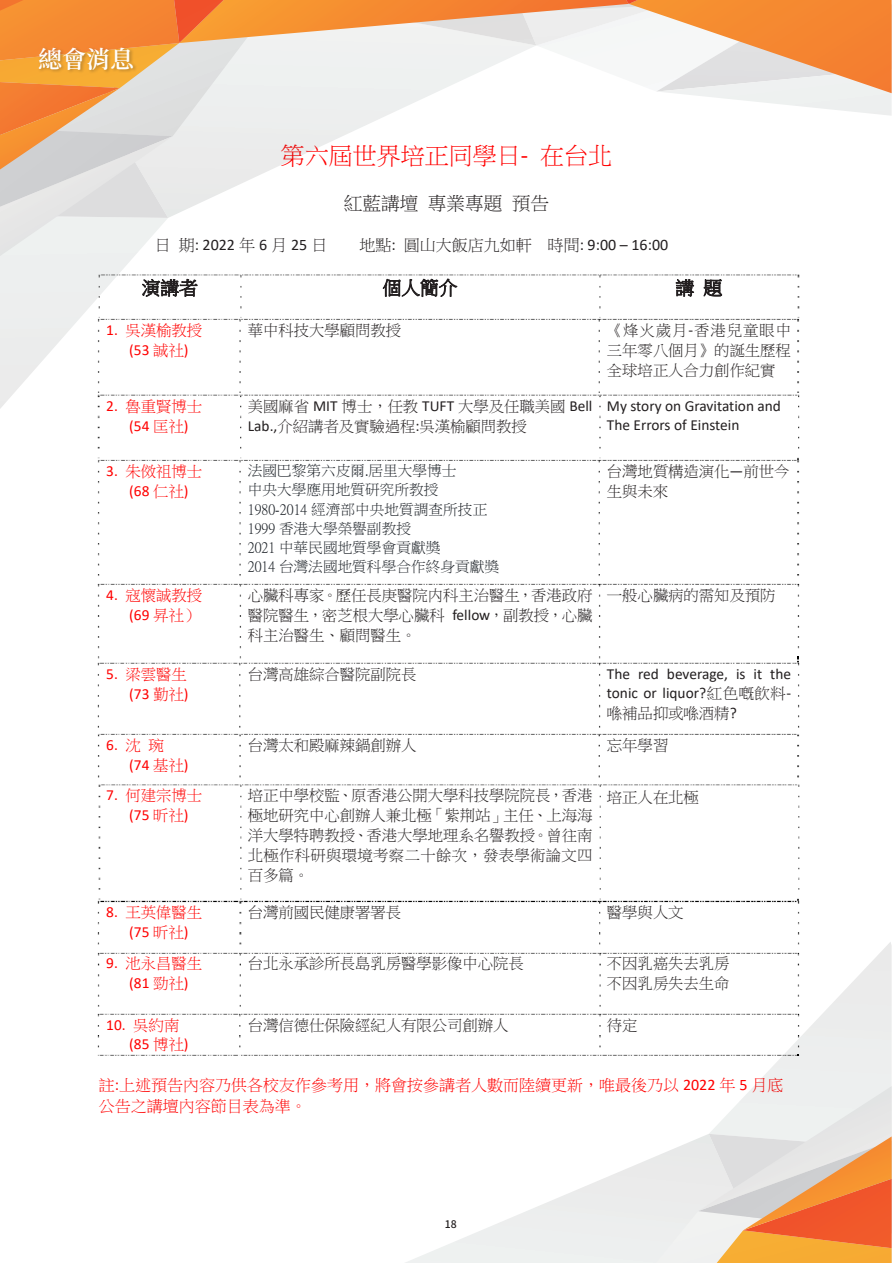
<style>
.page{position:relative;width:893px;height:1263px;background:#fff}
.page>*{position:absolute;margin:0;border:0;box-sizing:border-box;transform-origin:0 0}
.t1{font:24px "P Ming Li U";color:#f00}
.t2{font:600 24px "Source Han Serif TC";color:#fff}
.t3{font:18.6px "P Ming Li U";color:#231f20}
.t4{font:16.05px/20.9px "P Ming Li U";color:#f00}
.t5{font:16.05px "P Ming Li U";color:#231f20}
.t6{font:16.05px "Calibri";color:#231f20}
.t7{font:15.3px/20px "P Ming Li U";color:#231f20;text-align:justify}
.t8{font:15.3px/18.8px "Calibri";color:#231f20}
.t9{font:15.3px/20px "Calibri";color:#f00}
.t10{font:15.3px "P Ming Li U";color:#f00}
.t11{font:14.7px/19px "P Ming Li U";color:#1d2228}
.t12{font:500 10.5px "Source Han Sans TW";color:#231f20}
.s1{font-family:"Calibri"}
.s2{font-family:"P Ming Li U"}
</style>
<div class="page">
<svg style="left:0;top:0;width:892px;height:409px"></svg>
<svg style="left:405px;top:1161px;width:241px;height:102px"></svg>
<div style="left:37px;top:46px;width:101px;height:29px;background:#231f20;opacity:.3"></div>
<img style="left:97px;top:273px;width:703px;height:45px">
<img style="left:97px;top:318px;width:703px;height:76px">
<img style="left:97px;top:394px;width:703px;height:65px">
<img style="left:97px;top:459px;width:703px;height:117px">
<img style="left:97px;top:583px;width:703px;height:79px">
<img style="left:97px;top:662px;width:703px;height:66px">
<img style="left:97px;top:733px;width:703px;height:45px">
<img style="left:98px;top:784px;width:702px;height:116px">
<img style="left:97px;top:900px;width:703px;height:45px">
<img style="left:97px;top:952px;width:549px;height:55px">
<img style="left:97px;top:1013px;width:549px;height:43px">
<svg style="left:646px;top:941px;width:246px;height:322px"></svg>
<h1 class="t2" style="left:38px;top:46px;width:98px">總會消息</h1>
<h1 class="t1" style="left:281px;top:144px;width:333px">第六屆世界培正同學日<span class="s1">‐</span> 在台北</h1>
<p class="t3" style="left:344px;top:194px;width:207px">紅藍講壇專業專題預告</p>
<p class="t6" style="left:155px;top:233px;width:174px"><span class="s2">日期</span>: 2022<span class="s2">年</span>6<span class="s2">月</span>25<span class="s2">日</span></p>
<p class="t5" style="left:359px;top:237px;width:310px">地點<span class="s1">:</span> 圓山大飯店九如軒 時間<span class="s1">: 9:00 – 16:00</span></p>
<p class="t3" style="left:142px;top:279px;width:57px">演講者</p>
<p class="t3" style="left:383px;top:279px;width:76px">個人簡介</p>
<p class="t3" style="left:675px;top:279px;width:48px">講 題</p>
<p class="t10" style="left:106px;top:322px;width:98px"><span class="s1">1.</span> 吳漢榆教授</p>
<p class="t9" style="left:129px;top:339px;width:61px">(53 <span class="s2">誠社</span>)</p>
<p class="t7" style="left:248px;top:320px;width:155px">華中科技大學顧問教授</p>
<p class="t7" style="left:607px;top:320px;width:186px">《烽火歲月<span class="s1">‐</span>香港兒童眼中三年零八個月》的誕生歷程全球培正人合力創作紀實</p>
<p class="t10" style="left:106px;top:399px;width:98px"><span class="s1">2.</span> 魯重賢博士</p>
<p class="t9" style="left:129px;top:415px;width:61px">(54 <span class="s2">匡社</span>)</p>
<p class="t10" style="left:106px;top:464px;width:98px"><span class="s1">3.</span> 朱傚祖博士</p>
<p class="t9" style="left:129px;top:480px;width:61px">(68 <span class="s2">仁社</span>)</p>
<p class="t10" style="left:106px;top:587px;width:98px"><span class="s1">4.</span> 寇懷誠教授</p>
<p class="t9" style="left:129px;top:604px;width:72px">(69 <span class="s2">昇社）</span></p>
<p class="t10" style="left:106px;top:667px;width:82px"><span class="s1">5.</span> 梁雲醫生</p>
<p class="t9" style="left:129px;top:683px;width:61px">(73 <span class="s2">勤社</span>)</p>
<p class="t7" style="left:248px;top:396px;width:346px">美國麻省 <span class="s1">MIT</span> 博士，任教 <span class="s1">TUFT</span> 大學及任職美國 <span class="s1">Bell<br>Lab.,</span>介紹講者及實驗過程<span class="s1">:</span>吳漢榆顧問教授</p>
<p class="t8" style="left:607px;top:396px;width:176px">My story on Gravitation and<br>The Errors of Einstein</p>
<p class="t11" style="left:248px;top:461px;width:253px">法國巴黎第六皮爾.居里大學博士<br>中央大學應用地質研究所教授<br>1980-2014 經濟部中央地質調查所技正<br>1999 香港大學榮譽副教授<br>2021 中華民國地質學會貢獻獎<br>2014 台灣法國地質科學合作終身貢獻獎</p>
<p class="t7" style="left:607px;top:461px;width:184px">台灣地質構造演化<span class="s1">—</span>前世今生與未來</p>
<p class="t7" style="left:248px;top:585px;width:346px">心臟科專家。歷任長庚醫院内科主治醫生，香港政府醫院醫生，密芝根大學心臟科 <span class="s1">fellow</span>，副教授，心臟科主治醫生、顧問醫生。</p>
<p class="t7" style="left:607px;top:585px;width:170px">一般心臟病的需知及預防</p>
<p class="t7" style="left:248px;top:664px;width:170px">台灣高雄綜合醫院副院長</p>
<p class="t8" style="left:607px;top:664px;width:186px">The red beverage, is it the tonic or liquor?<span class="s2">紅色嘅飲料</span>‐</p>
<p class="t7" style="left:607px;top:703px;width:131px">喺補品抑或喺酒精<span class="s1">?</span></p>
<p class="t9" style="left:129px;top:734px;width:61px;text-indent:-23px">6. <span class="s2">沈琬<br></span>(74 <span class="s2">基社</span>)</p>
<p class="t7" style="left:248px;top:735px;width:170px">台灣太和殿麻辣鍋創辦人</p>
<p class="t7" style="left:607px;top:735px;width:63px">忘年學習</p>
<p class="t10" style="left:106px;top:788px;width:98px"><span class="s1">7.</span> 何建宗博士</p>
<p class="t9" style="left:129px;top:805px;width:61px">(75 <span class="s2">昕社</span>)</p>
<p class="t7" style="left:248px;top:785px;width:346px">培正中學校監、原香港公開大學科技學院院長，香港極地研究中心創辦人兼北極「紫荆站」主任、上海海洋大學特聘教授、香港大學地理系名譽教授。曾往南北極作科研與環境考察二十餘次，發表學術論文四百多篇。</p>
<p class="t7" style="left:607px;top:788px;width:94px">培正人在北極</p>
<p class="t10" style="left:106px;top:904px;width:98px"><span class="s1">8.</span> 王英偉醫生</p>
<p class="t9" style="left:129px;top:921px;width:61px">(75 <span class="s2">昕社</span>)</p>
<p class="t10" style="left:106px;top:956px;width:98px"><span class="s1">9.</span> 池永昌醫生</p>
<p class="t9" style="left:129px;top:973px;width:61px">(81 <span class="s2">勁社</span>)</p>
<p class="t7" style="left:248px;top:902px;width:155px">台灣前國民健康署署長</p>
<p class="t7" style="left:607px;top:902px;width:78px">醫學與人文</p>
<p class="t7" style="left:248px;top:953px;width:278px">台北永承診所長島乳房醫學影像中心院長</p>
<p class="t7" style="left:607px;top:953px;width:124px">不因乳癌失去乳房不因乳房失去生命</p>
<p class="t9" style="left:129px;top:1014px;width:61px;text-indent:-23px">10. <span class="s2">吳約南</span>(85 <span class="s2">博社</span>)</p>
<p class="t7" style="left:248px;top:1015px;width:262px">台灣信德仕保險經紀人有限公司創辦人</p>
<p class="t7" style="left:607px;top:1015px;width:32px">待定</p>
<p class="t4" style="left:99px;top:1075px;width:686px">註<span class="s1">:</span>上述預告內容乃供各校友作參考用，將會按參講者人數而陸續更新，唯最後乃以 <span class="s1">2022</span> 年 <span class="s1">5</span> 月底公告之講壇內容節目表為準。</p>
<p class="t12" style="left:445px;top:1218px;width:13px">18</p>
</div>
